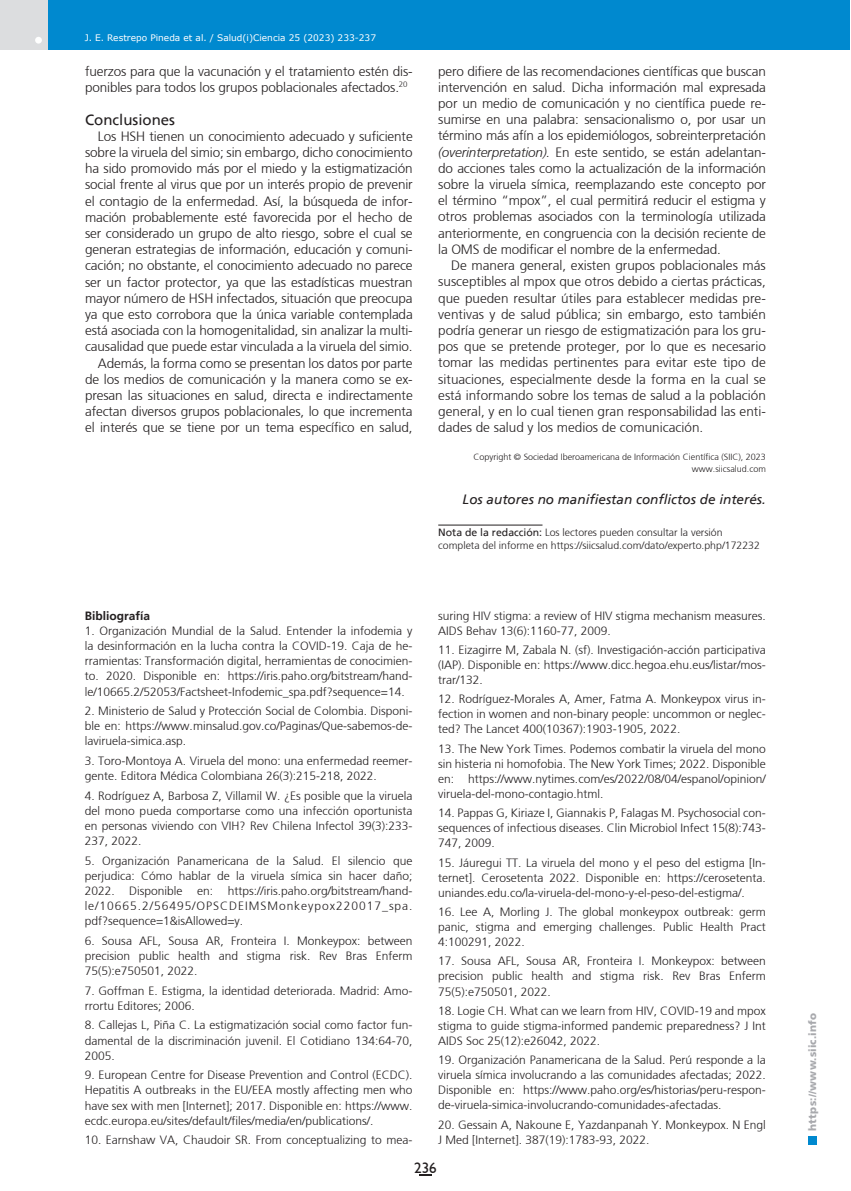
<style>
.page{position:relative;width:851px;height:1191px;background:#fff}
.page>*{position:absolute;margin:0;border:0;box-sizing:border-box;transform-origin:0 0}
.subtitulo1{font:15px "Frutiger";color:#231f20}
.t1{font:15px "Humanist 521 BT";color:#231f20}
.texto{font:300 13.5px/16.2px "Frutiger";letter-spacing:-.01em;color:#231f20;text-align:justify}
.autor_manifiesta{font:italic 13.5px "Frutiger";color:#231f20}
.bibliografia_texto{font:300 12px/15.1px "Frutiger";color:#231f20;text-align:justify}
.bibliografía_titulo{font:700 12px "Frutiger";color:#231f20}
.articulo_completo-re{font:300 10.5px/12.6px "Frutiger";color:#231f20}
.t2{font:900 10.5px "Frutiger";letter-spacing:.015em;color:#a8a9ad}
.copy{font:300 9px "Frutiger";color:#231f20}
.t3{font:9px "Verdana";color:#fff}
.s1{font-style:italic}
.s2{font-weight:400}
</style>
<div class="page">
<div style="left:0;top:0;width:849px;height:49px;background:#0089cf"></div>
<div style="left:0;top:0;width:48px;height:50px;background:#dcdddf"></div>
<div style="left:35px;top:37px;width:7px;height:7px;background:#fff;border-radius:50%"></div>
<div style="left:808px;top:1135px;width:8px;height:9px;background:#0089cf"></div>
<svg style="left:419px;top:1174px;width:12px;height:2px"></svg>
<hr style="left:438px;top:525px;width:104px;height:1px;background:#231f20">
<p class="t3" style="left:85px;top:32px;width:293px">J. E. Restrepo Pineda et al. / Salud(i)Ciencia 25 (2023) 233-237</p>
<p class="texto" style="left:85px;top:63px;width:329px">fuerzos para que la vacunación y el tratamiento estén dis&shy;ponibles para todos los grupos poblacionales afectados.<sup>20</sup></p>
<p class="subtitulo1" style="left:85px;top:110px;width:91px">Conclusiones</p>
<p class="texto" style="left:85px;top:128px;width:329px;text-indent:13px">Los HSH tienen un conocimiento adecuado y suficiente sobre la viruela del simio; sin embargo, dicho conocimiento ha sido promovido más por el miedo y la estigmatización social frente al virus que por un interés propio de prevenir el contagio de la enfermedad. Así, la búsqueda de infor&shy;mación probablemente esté favorecida por el hecho de ser considerado un grupo de alto riesgo, sobre el cual se generan estrategias de información, educación y comuni&shy;cación; no obstante, el conocimiento adecuado no parece ser un factor protector, ya que las estadísticas muestran mayor número de HSH infectados, situación que preocupa ya que esto corrobora que la única variable contemplada está asociada con la homogenitalidad, sin analizar la multi&shy;causalidad que puede estar vinculada a la viruela del simio.</p>
<p class="texto" style="left:85px;top:355px;width:329px;text-indent:13px">Además, la forma como se presentan los datos por parte de los medios de comunicación y la manera como se ex&shy;presan las situaciones en salud, directa e indirectamente afectan diversos grupos poblacionales, lo que incrementa el interés que se tiene por un tema específico en salud,</p>
<p class="bibliografía_titulo" style="left:85px;top:608px;width:67px">Bibliografía</p>
<p class="bibliografia_texto" style="left:85px;top:623px;width:329px">1. Organización Mundial de la Salud. Entender la infodemia y la desinformación en la lucha contra la COVID-19. Caja de he&shy;rramientas: Transformación digital, herramientas de conocimien&shy;to. 2020. Disponible en: https://iris.paho.org/bitstream/hand&shy;le/10665.2/52053/Factsheet-Infodemic_spa.pdf?sequence=14.</p>
<p class="bibliografia_texto" style="left:85px;top:703px;width:329px">2. Ministerio de Salud y Protección Social de Colombia. Disponi&shy;ble en: https://www.minsalud.gov.co/Paginas/Que-sabemos-de&shy;laviruela-simica.asp.</p>
<p class="bibliografia_texto" style="left:85px;top:753px;width:329px">3. Toro-Montoya A. Viruela del mono: una enfermedad reemer&shy;gente. Editora Médica Colombiana 26(3):215-218, 2022.</p>
<p class="bibliografia_texto" style="left:85px;top:787px;width:329px">4. Rodríguez A, Barbosa Z, Villamil W. ¿Es posible que la viruela del mono pueda comportarse como una infección oportunista en personas viviendo con VIH? Rev Chilena Infectol 39(3):233- 237, 2022.</p>
<p class="bibliografia_texto" style="left:85px;top:852px;width:329px">5. Organización Panamericana de la Salud. El silencio que perjudica: Cómo hablar de la viruela símica sin hacer daño; 2022. Disponible en: https://iris.paho.org/bitstream/hand&shy;le/10665.2/56495/OPSCDEIMSMonkeypox220017_spa. pdf?sequence=1&amp;isAllowed=y.</p>
<p class="bibliografia_texto" style="left:85px;top:933px;width:329px">6. Sousa AFL, Sousa AR, Fronteira I. Monkeypox: between precision public health and stigma risk. Rev Bras Enferm 75(5):e750501, 2022.</p>
<p class="bibliografia_texto" style="left:85px;top:983px;width:329px">7. Goffman E. Estigma, la identidad deteriorada. Madrid: Amo&shy;rrortu Editores; 2006.</p>
<p class="bibliografia_texto" style="left:85px;top:1017px;width:329px">8. Callejas L, Piña C. La estigmatización social como factor fun&shy;damental de la discriminación juvenil. El Cotidiano 134:64-70, 2005.</p>
<p class="bibliografia_texto" style="left:85px;top:1067px;width:329px">9. European Centre for Disease Prevention and Control (ECDC).<br>Hepatitis A outbreaks in the EU/EEA mostly affecting men who have sex with men [Internet]; 2017. Disponible en: https://www. ecdc.europa.eu/sites/default/files/media/en/publications/.</p>
<p class="bibliografia_texto" style="left:85px;top:1132px;width:329px">10. Earnshaw VA, Chaudoir SR. From conceptualizing to mea-</p>
<p class="texto" style="left:438px;top:63px;width:329px">pero difiere de las recomendaciones científicas que buscan intervención en salud. Dicha información mal expresada por un medio de comunicación y no científica puede re&shy;sumirse en una palabra: sensacionalismo o, por usar un término más afín a los epidemiólogos, sobreinterpretación <span class="s1">(overinterpretation).</span> En este sentido, se están adelantan&shy;do acciones tales como la actualización de la información sobre la viruela símica, reemplazando este concepto por el término “mpox”, el cual permitirá reducir el estigma y otros problemas asociados con la terminología utilizada anteriormente, en congruencia con la decisión reciente de la OMS de modificar el nombre de la enfermedad.</p>
<p class="texto" style="left:438px;top:257px;width:329px;text-indent:13px">De manera general, existen grupos poblacionales más susceptibles al mpox que otros debido a ciertas prácticas, que pueden resultar útiles para establecer medidas pre&shy;ventivas y de salud pública; sin embargo, esto también podría generar un riesgo de estigmatización para los gru&shy;pos que se pretende proteger, por lo que es necesario tomar las medidas pertinentes para evitar este tipo de situaciones, especialmente desde la forma en la cual se está informando sobre los temas de salud a la población general, y en lo cual tienen gran responsabilidad las enti&shy;dades de salud y los medios de comunicación.</p>
<p class="copy" style="left:473px;top:452px;width:294px">Copyright © Sociedad Iberoamericana de Información Científica (SIIC), 2023</p>
<p class="copy" style="left:691px;top:463px;width:76px">www.siicsalud.com</p>
<p class="autor_manifiesta" style="left:462px;top:491px;width:305px">Los autores no manifiestan conflictos de interés.</p>
<p class="articulo_completo-re" style="left:438px;top:526px;width:323px"><span class="s2">Nota de la redacción:</span> Los lectores pueden consultar la versión completa del informe en https://siicsalud.com/dato/experto.php/172232</p>
<p class="bibliografia_texto" style="left:438px;top:608px;width:329px">suring HIV stigma: a review of HIV stigma mechanism measures.<br>AIDS Behav 13(6):1160-77, 2009.</p>
<p class="bibliografia_texto" style="left:438px;top:642px;width:329px">11. Eizagirre M, Zabala N. (sf). Investigación-acción participativa (IAP). Disponible en: https://www.dicc.hegoa.ehu.eus/listar/mos&shy;trar/132.</p>
<p class="bibliografia_texto" style="left:438px;top:691px;width:329px">12. Rodríguez-Morales A, Amer, Fatma A. Monkeypox virus in&shy;fection in women and non-binary people: uncommon or neglec&shy;ted? The Lancet 400(10367):1903-1905, 2022.</p>
<p class="bibliografia_texto" style="left:438px;top:741px;width:329px">13. The New York Times. Podemos combatir la viruela del mono sin histeria ni homofobia. The New York Times; 2022. Disponible en: https://www.nytimes.com/es/2022/08/04/espanol/opinion/ viruela-del-mono-contagio.html.</p>
<p class="bibliografia_texto" style="left:438px;top:805px;width:329px">14. Pappas G, Kiriaze I, Giannakis P, Falagas M. Psychosocial con&shy;sequences of infectious diseases. Clin Microbiol Infect 15(8):743- 747, 2009.</p>
<p class="bibliografia_texto" style="left:438px;top:855px;width:329px">15. Jáuregui TT. La viruela del mono y el peso del estigma [In&shy;ternet]. Cerosetenta 2022. Disponible en: https://cerosetenta. uniandes.edu.co/la-viruela-del-mono-y-el-peso-del-estigma/.</p>
<p class="bibliografia_texto" style="left:438px;top:904px;width:329px">16. Lee A, Morling J. The global monkeypox outbreak: germ panic, stigma and emerging challenges. Public Health Pract 4:100291, 2022.</p>
<p class="bibliografia_texto" style="left:438px;top:953px;width:329px">17. Sousa AFL, Sousa AR, Fronteira I. Monkeypox: between precision public health and stigma risk. Rev Bras Enferm 75(5):e750501, 2022.</p>
<p class="bibliografia_texto" style="left:438px;top:1003px;width:329px">18. Logie CH. What can we learn from HIV, COVID-19 and mpox stigma to guide stigma-informed pandemic preparedness? J Int AIDS Soc 25(12):e26042, 2022.</p>
<p class="bibliografia_texto" style="left:438px;top:1052px;width:329px">19. Organización Panamericana de la Salud. Perú responde a la viruela símica involucrando a las comunidades afectadas; 2022.<br>Disponible en: https://www.paho.org/es/historias/peru-respon&shy;de-viruela-simica-involucrando-comunidades-afectadas.</p>
<p class="bibliografia_texto" style="left:438px;top:1117px;width:329px">20. Gessain A, Nakoune E, Yazdanpanah Y. Monkeypox. N Engl<br>J Med [Internet]. 387(19):1783-93, 2022.</p>
<p class="t1" style="left:414px;top:1158px;width:24px">236</p>
<p class="t2" style="left:806px;top:1130px;width:120px;rotate:-90deg">https://www.siic.info</p>
</div>
